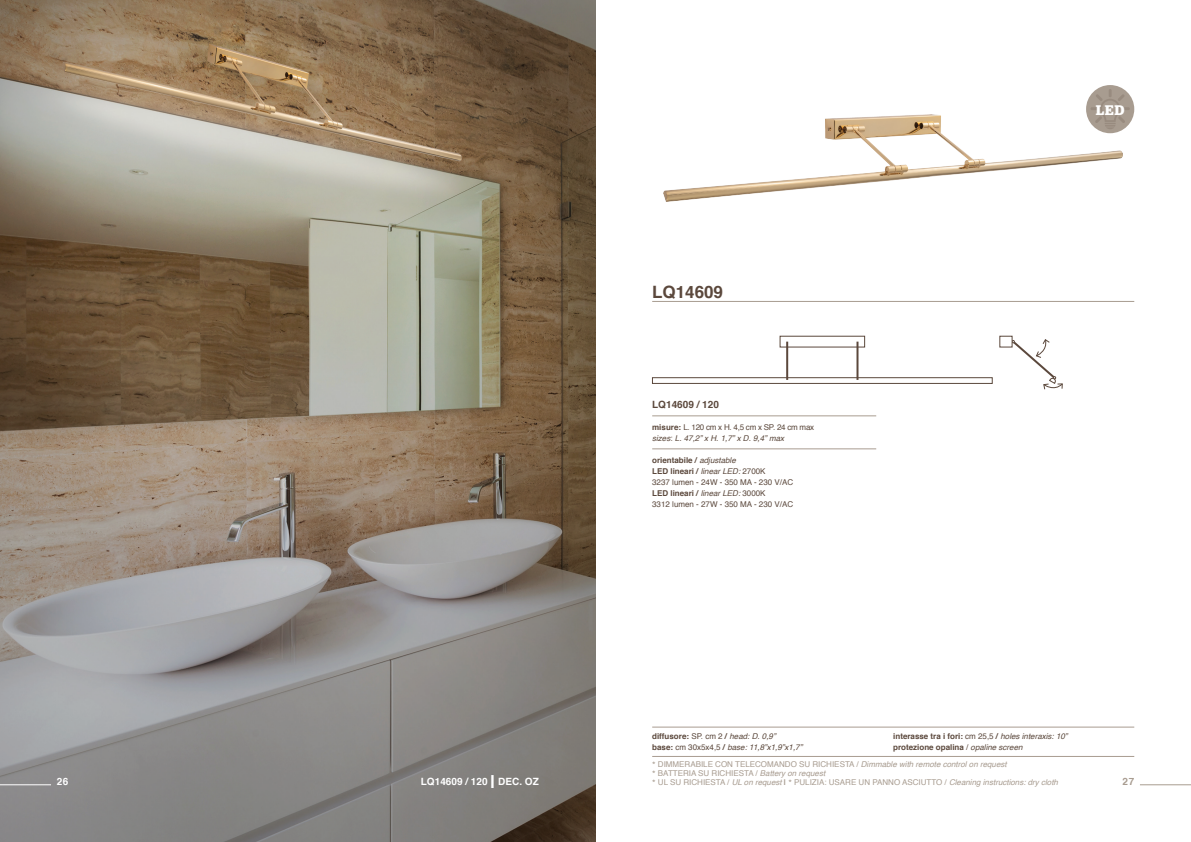
<style>
.page{position:relative;width:1191px;height:842px;background:#fff}
.page>*{position:absolute;margin:0;border:0;box-sizing:border-box;transform-origin:0 0}
.t1{font:700 17px "Helvetica";color:#5b483c}
.t2{font:700 14px "Guardian Egyp";color:#fff}
.t3{font:700 10px "Helvetica";color:#fff}
.t4{font:700 10px "Helvetica";color:#5b483c}
.t5{font:700 10px "Helvetica";color:#a89c90}
.t6{font:8px/9px "Helvetica";color:#a89c90}
.t7{font:8px/11px "Helvetica";color:#5b483c}
.t8{font:italic 8px/11px "Helvetica";color:#5b483c}
.t9{font:700 8px/11px "Helvetica";color:#5b483c}
.t10{font:italic 8px "Helvetica";color:#a89c90}
.s1{font-weight:700;font-style:normal}
.s2{font-style:normal}
.s3{font-weight:700}
.s4{font-style:italic}
.s5{font-weight:400}
.s6{font-weight:400;font-style:italic}
.s7{font-size:9px}
.s8{font-size:18px}
</style>
<div class="page">
<img style="left:0;top:0;width:595px;height:842px">
<img style="left:663px;top:115px;width:460px;height:87px">
<hr style="left:652px;top:301px;width:482px;height:1px;background:#a89c90">
<hr style="left:652px;top:727px;width:482px;height:1px;background:#a89c90">
<hr style="left:652px;top:756px;width:482px;height:1px;background:#a89c90">
<hr style="left:1140px;top:784px;width:51px;height:1px;background:#a89c90">
<hr style="left:0;top:784px;width:51px;height:1px;background:#fff">
<hr style="left:652px;top:415px;width:224px;height:1px;background:#a89c90">
<hr style="left:652px;top:448px;width:224px;height:1px;background:#a89c90">
<div style="left:780px;top:336px;width:85px;height:11px;background:#fff;border:1px solid #5b483c"></div>
<div style="left:652px;top:377px;width:340px;height:7px;background:#fff;border:1px solid #5b483c"></div>
<hr style="left:786px;top:342px;width:2px;height:38px;background:#5b483c">
<hr style="left:856px;top:342px;width:2px;height:38px;background:#5b483c">
<div style="left:999px;top:336px;width:13px;height:11px;background:#fff;border:1px solid #5b483c"></div>
<svg style="left:1010px;top:339px;width:53px;height:51px"></svg>
<div style="left:1086px;top:85px;width:48px;height:48px;background:#a89c90;border-radius:50%"></div>
<svg style="left:1090px;top:89px;width:40px;height:40px"></svg>
<h1 class="t1" style="left:652px;top:278px;width:72px">LQ14609</h1>
<p class="t4" style="left:652px;top:397px;width:68px">LQ14609 / 120</p>
<p class="t8" style="left:652px;top:422px;width:163px"><span class="s1">misure:</span> <span class="s2">L. 120 CM X H. 4,5 CM X SP. 24 CM MAX </span>sizes<span class="s2">:</span> L. 47,2” x H. 1,7” x D. 9,4” max</p>
<p class="t7" style="left:652px;top:455px;width:142px"><span class="s3">orientabile /</span> <span class="s4">adjustable<br></span><span class="s3">LED lineari /</span> <span class="s4">linear LED:</span> 2700K<br>3237 LUMEN - 24W - 350 MA - 230 V/AC<br><span class="s3">LED lineari /</span> <span class="s4">linear LED:</span> 3000K<br>3312 LUMEN - 27W - 350 MA - 230 V/AC</p>
<h2 class="t2" style="left:1095px;top:99px;width:30px">LED</h2>
<p class="t8" style="left:652px;top:731px;width:152px"><span class="s1">diffusore:</span> <span class="s2">SP. CM 2</span> <span class="s1">/</span> head: D. 0,9”<br><span class="s1">base:</span> <span class="s2">CM 30X5X4,5</span> <span class="s1">/</span> base: 11,8”x1,9”x1,7”</p>
<p class="t9" style="left:893px;top:731px;width:176px">interasse tra i fori: <span class="s5">CM 25,5</span> / <span class="s6">holes interaxis: 10” </span>protezione opalina <span class="s5">/</span> <span class="s6">opaline screen</span></p>
<p class="t6" style="left:652px;top:760px;width:356px"><span class="s7">*</span> DIMMERABILE CON TELECOMANDO SU RICHIESTA / <span class="s4">Dimmable with remote control on request </span><span class="s7">*</span> BATTERIA</p>
<p class="t6" style="left:652px;top:769px;width:175px;text-indent:46px">SU RIC HIE STA / <span class="s4">Battery on request </span><span class="s7">*</span> UL SU RIC HIESTA / <span class="s4">UL on request</span> <span class="s3">|</span> <span class="s7">*</span> PULI</p>
<p class="t3" style="left:57px;top:774px;width:13px">26</p>
<p class="t3" style="left:421px;top:774px;width:119px">LQ14609 / 120 <span class="s8">|</span> DEC. OZ</p>
<p class="t5" style="left:1122px;top:774px;width:13px">27</p>
<p class="t6" style="left:812px;top:778px;width:35px">ZIA: USARE</p>
<p class="t6" style="left:858px;top:778px;width:21px">UN PANNO</p>
<p class="t6" style="left:902px;top:778px;width:17px">ASCIUTTO</p>
<p class="t10" style="left:944px;top:776px;width:115px"><span class="s2">/</span> Cleaning instructions: dry cloth</p>
</div>
